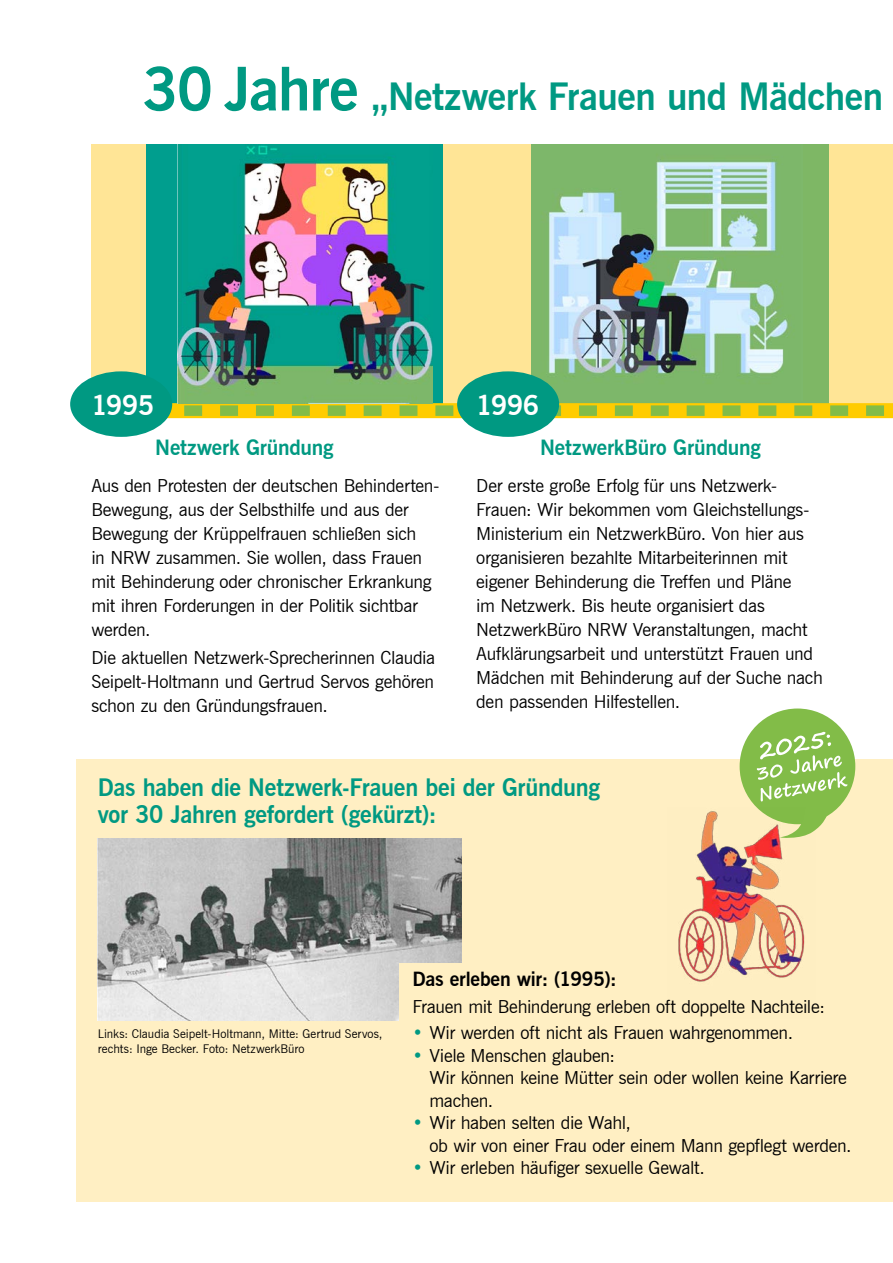
<style>
.page{position:relative;width:893px;height:1263px;background:#fff}
.page>*{position:absolute;margin:0;border:0;box-sizing:border-box;transform-origin:0 0}
.H1b{font:700 37.5px "News Gothic BT";letter-spacing:-.01em;color:#009982}
.t1{font:700 27px "News Gothic BT";letter-spacing:-.025em;color:#fff}
.t2{font:700 24px/27px "News Gothic BT";letter-spacing:-.01em;color:#009982}
.t3{font:700 21px "News Gothic BT";letter-spacing:-.01em;color:#009982}
.t4{font:700 19.5px "News Gothic BT";letter-spacing:-.015em;color:#000}
.t5{font:18px/24px "News Gothic BT";letter-spacing:-.015em;color:#000}
.t6{font:12px/15px "News Gothic BT";color:#000}
.s1{font-size:60px}
.s2{font-weight:700;color:#009982}
</style>
<div class="page">
<div style="left:77px;top:760px;width:816px;height:442px;background:#ffefc3"></div>
<div style="left:91px;top:144px;width:802px;height:260px;background:#ffe596"></div>
<div style="left:531px;top:144px;width:298px;height:260px;background:#7eb765"></div>
<div style="left:146px;top:144px;width:296px;height:264px;background:#009e8e"></div>
<div style="left:77px;top:403px;width:816px;height:15px;background:#fc0"></div>
<svg style="left:169px;top:405px;width:715px;height:11px"></svg>
<div style="left:70px;top:371px;width:102px;height:66px;background:#009982;border-radius:50%"></div>
<img style="left:538px;top:158px;width:253px;height:241px">
<img style="left:98px;top:839px;width:363px;height:181px">
<div style="left:400px;top:962px;width:459px;height:232px;background:#ffefc3"></div>
<div style="left:740px;top:708px;width:115px;height:116px;background:#82bc48;border-radius:50%"></div>
<img style="left:678px;top:811px;width:127px;height:171px">
<svg style="left:757px;top:732px;width:90px;height:108px"></svg>
<img style="left:178px;top:145px;width:255px;height:258px">
<div style="left:457px;top:371px;width:102px;height:66px;background:#009982;border-radius:50%"></div>
<h2 class="H1b" style="left:143px;top:74px;width:742px"><span class="s1">30 Jahre</span> „Netzwerk Frauen und Mädchen</h2>
<h2 class="t1" style="left:91px;top:389px;width:64px">1995</h2>
<h2 class="t3" style="left:155px;top:435px;width:180px">Netzwerk Gründung</h2>
<p class="t5" style="left:91px;top:473px;width:350px">Aus den Protesten der deutschen Behinderten-Bewegung, aus der Selbsthilfe und aus der Bewegung der Krüppelfrauen schließen sich<br>in NRW zusammen. Sie wollen, dass Frauen mit Behinderung oder chronischer Erkrankung mit ihren Forderungen in der Politik sichtbar werden.</p>
<p class="t5" style="left:91px;top:645px;width:345px;text-align:justify">Die aktuellen Netzwerk-Sprecherinnen Claudia Seipelt-Holtmann und Gertrud Servos gehören schon zu den Gründungsfrauen.</p>
<h2 class="t1" style="left:476px;top:389px;width:65px">1996</h2>
<h2 class="t3" style="left:540px;top:435px;width:222px">NetzwerkBüro Gründung</h2>
<p class="t5" style="left:476px;top:473px;width:348px">Der erste große Erfolg für uns Netzwerk-Frauen: Wir bekommen vom Gleichstellungs-Ministerium ein NetzwerkBüro. Von hier aus organisieren bezahlte Mitarbeiterinnen mit eigener Behinderung die Treffen und Pläne<br>im Netzwerk. Bis heute organisiert das NetzwerkBüro NRW Veranstaltungen, macht Aufklärungsarbeit und unterstützt Frauen und Mädchen mit Behinderung auf der Suche nach den passenden Hilfestellen.</p>
<h2 class="t2" style="left:98px;top:774px;width:504px">Das haben die Netzwerk-Frauen bei der Gründung vor 30 Jahren gefordert (gekürzt):</h2>
<p class="t6" style="left:98px;top:1026px;width:286px">Links: Claudia Seipelt-Holtmann, Mitte: Gertrud Servos, rechts: Inge Becker. Foto: NetzwerkBüro</p>
<p class="t4" style="left:412px;top:967px;width:206px">Das erleben wir: (1995):</p>
<p class="t5" style="left:412px;top:994px;width:414px">Frauen mit Behinderung erleben oft doppelte Nachteile:</p>
<p class="t5" style="left:412px;top:1021px;width:382px"><span class="s2">•</span> Wir werden oft nicht als Frauen wahrgenommen.</p>
<p class="t5" style="left:429px;top:1044px;width:419px;line-height:22.5px;text-indent:-17px"><span class="s2">•</span> Viele Menschen glauben:<br>Wir können keine Mütter sein oder wollen keine Karriere machen.</p>
<p class="t5" style="left:429px;top:1111px;width:424px;line-height:22.5px;text-indent:-17px"><span class="s2">•</span> Wir haben selten die Wahl,<br>ob wir von einer Frau oder einem Mann gepflegt werden.</p>
<p class="t5" style="left:412px;top:1156px;width:294px"><span class="s2">•</span> Wir erleben häufiger sexuelle Gewalt.</p>
</div>
